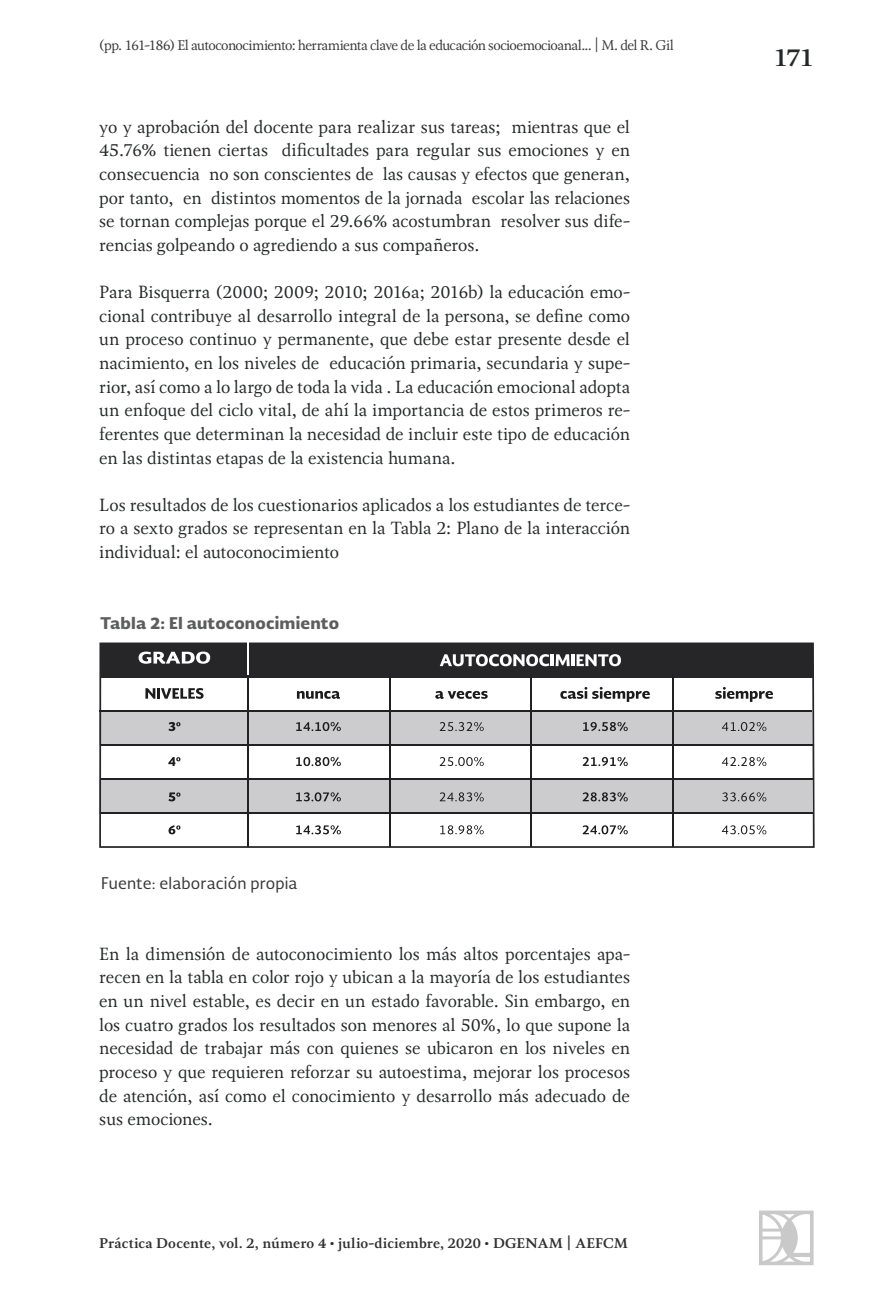
<style>
.page{position:relative;width:893px;height:1290px;background:#fff}
.page>*{position:absolute;margin:0;border:0;box-sizing:border-box;transform-origin:0 0}
.t1{font:700 24.5px "Soberana Texto";color:#252829}
.t2{font:17.5px/23.6px "Soberana Texto";letter-spacing:-.005em;color:#252829;text-align:justify}
.t3{font:900 15.75px "Soberana Sans";letter-spacing:.01em;color:#5c5d5d}
.t4{font:15.75px "Soberana Sans";letter-spacing:.01em;color:#363739}
.t5{font:14px "Soberana Texto";letter-spacing:-.045em;color:#363739}
.t6{font:700 14px "Soberana Texto";letter-spacing:.01em;color:#303030}
</style>
<div class="page">
<svg style="left:99px;top:642px;width:716px;height:206px"></svg>
<hr style="left:530px;top:675px;width:2px;height:172px;background:#212121">
<hr style="left:389px;top:675px;width:2px;height:172px;background:#212121">
<hr style="left:672px;top:675px;width:1px;height:172px;background:#212121">
<hr style="left:247px;top:643px;width:2px;height:32px;background:#fff">
<hr style="left:99px;top:710px;width:713px;height:2px;background:#212121">
<hr style="left:100px;top:778px;width:714px;height:2px;background:#212121">
<hr style="left:100px;top:812px;width:714px;height:2px;background:#212121">
<hr style="left:100px;top:744px;width:714px;height:1px;background:#212121">
<svg style="left:759px;top:1210px;width:55px;height:55px"></svg>
<p class="t5" style="left:99px;top:37px;width:576px">(pp. 161-186) El autoconocimiento: herramienta clave de la educación socioemocioanal... | M. del R. Gil</p>
<p class="t2" style="left:99px;top:115px;width:532px">yo y aprobación del docente para realizar sus tareas; mientras que el 45.76% tienen ciertas dificultades para regular sus emociones y en consecuencia no son conscientes de las causas y efectos que generan, por tanto, en distintos momentos de la jornada escolar las relaciones se tornan complejas porque el 29.66% acostumbran resolver sus dife&shy;rencias golpeando o agrediendo a sus compañeros.</p>
<p class="t2" style="left:99px;top:280px;width:532px">Para Bisquerra (2000; 2009; 2010; 2016a; 2016b) la educación emo&shy;cional contribuye al desarrollo integral de la persona, se define como un proceso continuo y permanente, que debe estar presente desde el nacimiento, en los niveles de educación primaria, secundaria y supe&shy;rior, así como a lo largo de toda la vida . La educación emocional adopta un enfoque del ciclo vital, de ahí la importancia de estos primeros re&shy;ferentes que determinan la necesidad de incluir este tipo de educación en las distintas etapas de la existencia humana.</p>
<p class="t2" style="left:99px;top:493px;width:532px">Los resultados de los cuestionarios aplicados a los estudiantes de terce&shy;ro a sexto grados se representan en la Tabla 2: Plano de la interacción individual: el autoconocimiento</p>
<p class="t3" style="left:100px;top:612px;width:240px">Tabla 2: El autoconocimiento</p>
<p class="t4" style="left:101px;top:872px;width:198px">Fuente: elaboración propia</p>
<p class="t2" style="left:99px;top:942px;width:532px">En la dimensión de autoconocimiento los más altos porcentajes apa&shy;recen en la tabla en color rojo y ubican a la mayoría de los estudiantes en un nivel estable, es decir en un estado favorable. Sin embargo, en los cuatro grados los resultados son menores al 50%, lo que supone la necesidad de trabajar más con quienes se ubicaron en los niveles en proceso y que requieren reforzar su autoestima, mejorar los procesos de atención, así como el conocimiento y desarrollo más adecuado de sus emociones.</p>
<p class="t6" style="left:99px;top:1234px;width:530px">Práctica Docente, vol. 2, número 4 • julio-diciembre, 2020 • DGENAM | AEFCM</p>
<h1 class="t1" style="left:774px;top:42px;width:42px">171</h1>
</div>
